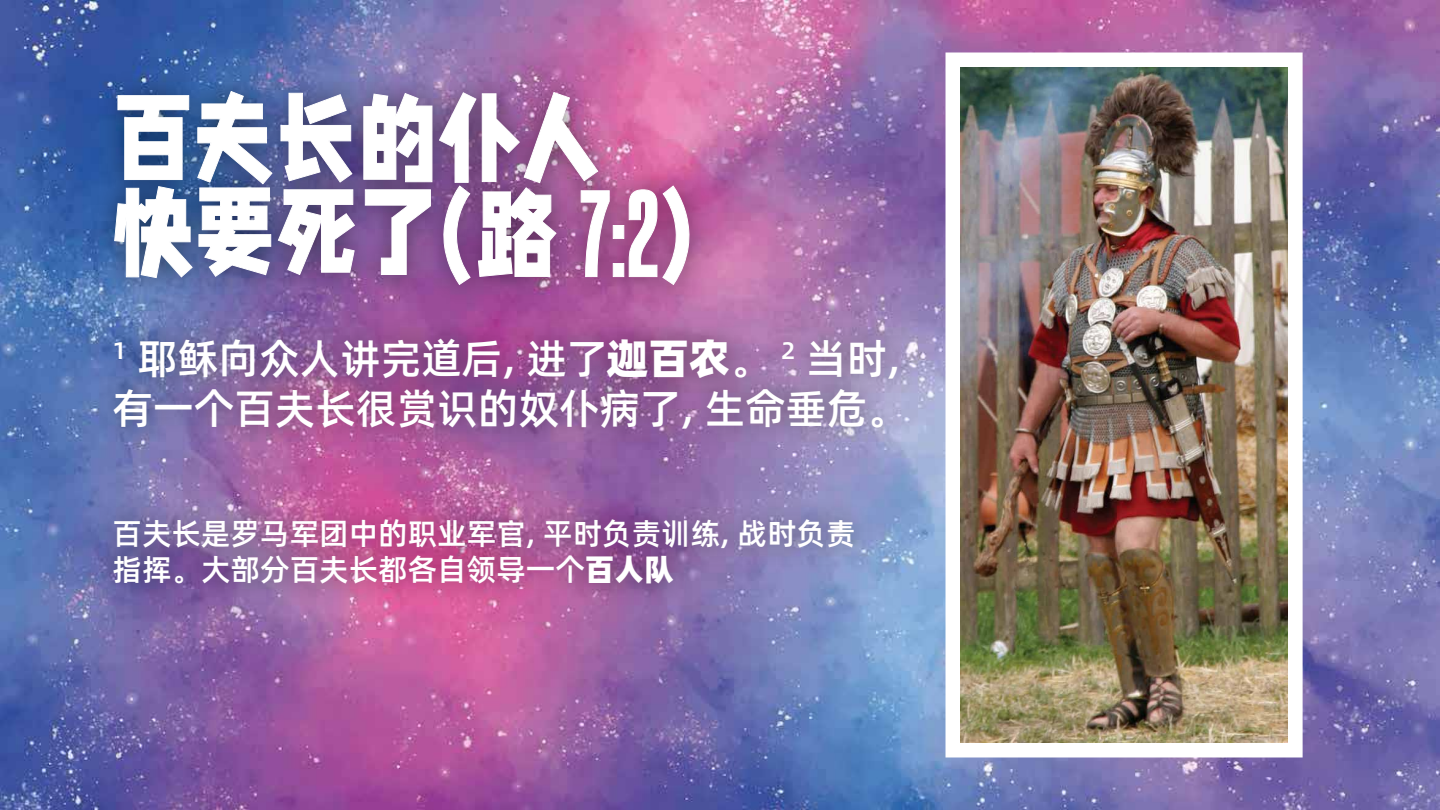
<style>
.page{position:relative;width:1440px;height:810px;background:#fff}
.page>*{position:absolute;margin:0;border:0;box-sizing:border-box;transform-origin:0 0}
.t1{font:88.12px/94.5px "Zi Zhi Qu Xi Mai Ti";color:#fff}
.t2{font:500 41.25px/49.5px "Alibaba Pu Hui Ti";color:#fff}
.t3{font:500 30px/36px "Alibaba Pu Hui Ti";color:#fff}
.s1{font-family:"Steelfish Eb";font-size:104.25px}
.s2{font-weight:800}
</style>
<div class="page">
<img style="left:0;top:0;width:1440px;height:810px">
<svg style="left:946px;top:52px;width:357px;height:706px"></svg>
<img style="left:961px;top:68px;width:327px;height:674px">
<img style="left:78px;top:57px;width:653px;height:278px">
<svg style="left:363px;top:93px;width:70px;height:90px;background:#715f8a"></svg>
<svg style="left:114px;top:91px;width:241px;height:187px;background:#4e5d8d"></svg>
<svg style="left:365px;top:189px;width:66px;height:86px;background:#7e578f"></svg>
<svg style="left:439px;top:92px;width:251px;height:193px;background:#a05d92"></svg>
<img style="left:79px;top:291px;width:871px;height:334px">
<h1 class="t1" style="left:113px;top:93px;width:586px">百夫长的仆人快要死了(路 <span class="s1">7:2</span>)</h1>
<h2 class="t2" style="left:113px;top:332px;width:797px"><sup>1</sup> 耶稣向众人讲完道后, 进了<span class="s2">迦百农</span>。 <sup>2</sup> 当时,有一个百夫长很赏识的奴仆病了, 生命垂危。</h2>
<p class="t3" style="left:113px;top:514px;width:745px">百夫长是罗马军团中的职业军官, 平时负责训练, 战时负责指挥。大部分百夫长都各自领导一个<span class="s2">百人队</span></p>
</div>
